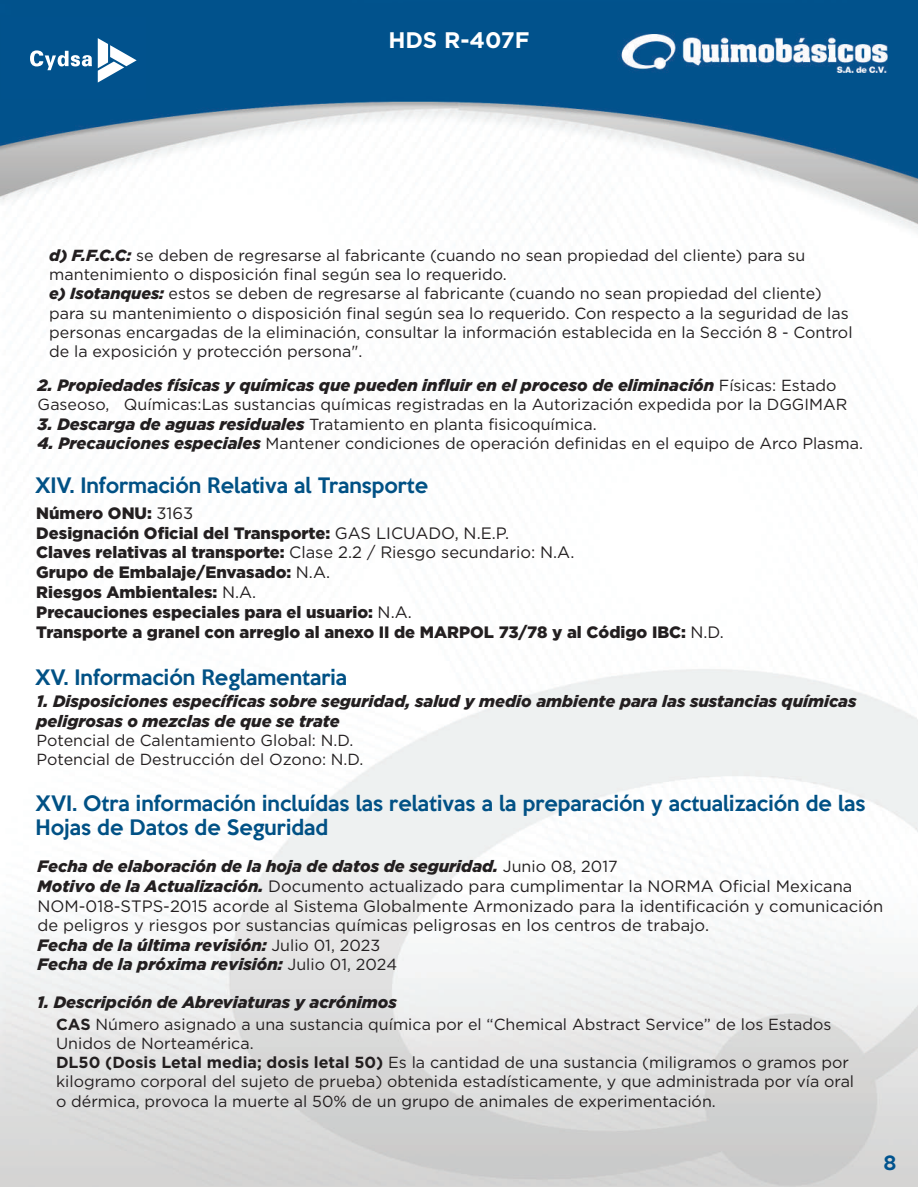
<style>
.page{position:relative;width:918px;height:1188px;background:#fff}
.page>*{position:absolute;margin:0;border:0;box-sizing:border-box;transform-origin:0 0}
.t1{font:700 22.5px "Gotham";color:#fff}
.t2{font:500 19.5px/23.4px "Keep Calm";color:#015185}
.t3{font:500 18px "Keep Calm";color:#01538e}
.t4{font:italic 900 16.5px/19.8px "Gotham";color:#231f20}
.t5{font:900 16.5px/19.8px "Gotham";color:#231f20}
.t6{font:16.5px/19.8px "Gotham";color:#231f20}
.t7{font:16.05px/19.2px "Gotham";color:#231f20}
.s1{font-weight:900;font-style:italic}
.s2{font-weight:400;font-style:normal;font-size:16.05px}
.s3{font-weight:900;font-style:italic;font-size:16.5px}
.s4{font-weight:400}
.s5{font-weight:700}
</style>
<div class="page">
<img style="left:1px;top:0;width:917px;height:1186px">
<div style="left:1px;top:18px;width:145px;height:81px;background:#01528d"></div>
<svg style="left:30px;top:50px;width:62px;height:20px"></svg>
<svg style="left:98px;top:38px;width:39px;height:45px"></svg>
<h1 class="t1" style="left:388px;top:25px;width:143px">HDS R-407F</h1>
<p class="t7" style="left:49px;top:245px;width:805px"><span class="s1">d) F.F.C.C:</span> se deben de regresarse al fabricante (cuando no sean propiedad del cliente) para su mantenimiento o disposición final según sea lo requerido.<br><span class="s1">e) Isotanques:</span> estos se deben de regresarse al fabricante (cuando no sean propiedad del cliente) para su mantenimiento o disposición final según sea lo requerido. Con respecto a la seguridad de las personas encargadas de la eliminación, consultar la información establecida en la Sección 8 - Control de la exposición y protección persona".</p>
<p class="t4" style="left:38px;top:374px;width:800px">2. Propiedades físicas y químicas que pueden influir en el proceso de eliminación <span class="s2">Físicas: Estado</span></p>
<p class="t7" style="left:38px;top:394px;width:811px">Gaseoso, Químicas:Las sustancias químicas registradas en la Autorización expedida por la DGGIMAR</p>
<p class="t7" style="left:38px;top:414px;width:561px"><span class="s3">3. Descarga de aguas residuales</span> Tratamiento en planta fisicoquímica.</p>
<p class="t7" style="left:38px;top:434px;width:827px"><span class="s3">4. Precauciones especiales</span> Mantener condiciones de operación definidas en el equipo de Arco Plasma.</p>
<p class="t2" style="left:35px;top:472px;width:395px">XIV. Información Relativa al Transporte</p>
<p class="t5" style="left:36px;top:503px;width:689px">Número ONU: <span class="s4">3163<br></span>Designación Oficial del Transporte: <span class="s4">GAS LICUADO, N.E.P.<br></span>Claves relativas al transporte: <span class="s4">Clase 2.2 / Riesgo secundario: N.A.<br></span>Grupo de Embalaje/Envasado: <span class="s4">N.A.<br></span>Riesgos Ambientales: <span class="s4">N.A.<br></span>Precauciones especiales para el usuario: <span class="s4">N.A.<br></span>Transporte a granel con arreglo al anexo II de MARPOL 73/78 y al Código IBC: <span class="s4">N.D.</span></p>
<p class="t2" style="left:35px;top:664px;width:314px">XV. Información Reglamentaria</p>
<p class="t4" style="left:36px;top:691px;width:822px">1. Disposiciones específicas sobre seguridad, salud y medio ambiente para las sustancias químicas peligrosas o mezclas de que se trate</p>
<p class="t7" style="left:36px;top:731px;width:328px">Potencial de Calentamiento Global: N.D.<br>Potencial de Destrucción del Ozono: N.D.</p>
<p class="t2" style="left:36px;top:790px;width:831px">XVI. Otra información incluídas las relativas a la preparación y actualización de las<br>Hojas de Datos de Seguridad</p>
<p class="t4" style="left:38px;top:856px;width:582px">Fecha de elaboración de la hoja de datos de seguridad. <span class="s2">Junio 08, 2017</span></p>
<p class="t6" style="left:38px;top:876px;width:847px"><span class="s1">Motivo de la Actualización.</span> Documento actualizado para cumplimentar la NORMA Oficial Mexicana<br>NOM-018-STPS-2015 acorde al Sistema Globalmente Armonizado para la identificación y comunicación de peligros y riesgos por sustancias químicas peligrosas en los centros de trabajo.</p>
<p class="t4" style="left:38px;top:934px;width:361px">Fecha de la última revisión: <span class="s2">Julio 01, 2023<br></span>Fecha de la próxima revisión: <span class="s2">Julio 01, 2024</span></p>
<p class="t4" style="left:37px;top:991px;width:361px">1. Descripción de Abreviaturas y acrónimos</p>
<p class="t7" style="left:56px;top:1014px;width:800px"><span class="s5">CAS</span> Número asignado a una sustancia química por el “Chemical Abstract Service” de los Estados Unidos de Norteamérica.<br><span class="s5">DL50 (Dosis Letal media; dosis letal 50)</span> Es la cantidad de una sustancia (miligramos o gramos por kilogramo corporal del sujeto de prueba) obtenida estadísticamente, y que administrada por vía oral o dérmica, provoca la muerte al 50% de un grupo de animales de experimentación.</p>
<p class="t3" style="left:883px;top:1148px;width:15px">8</p>
</div>
